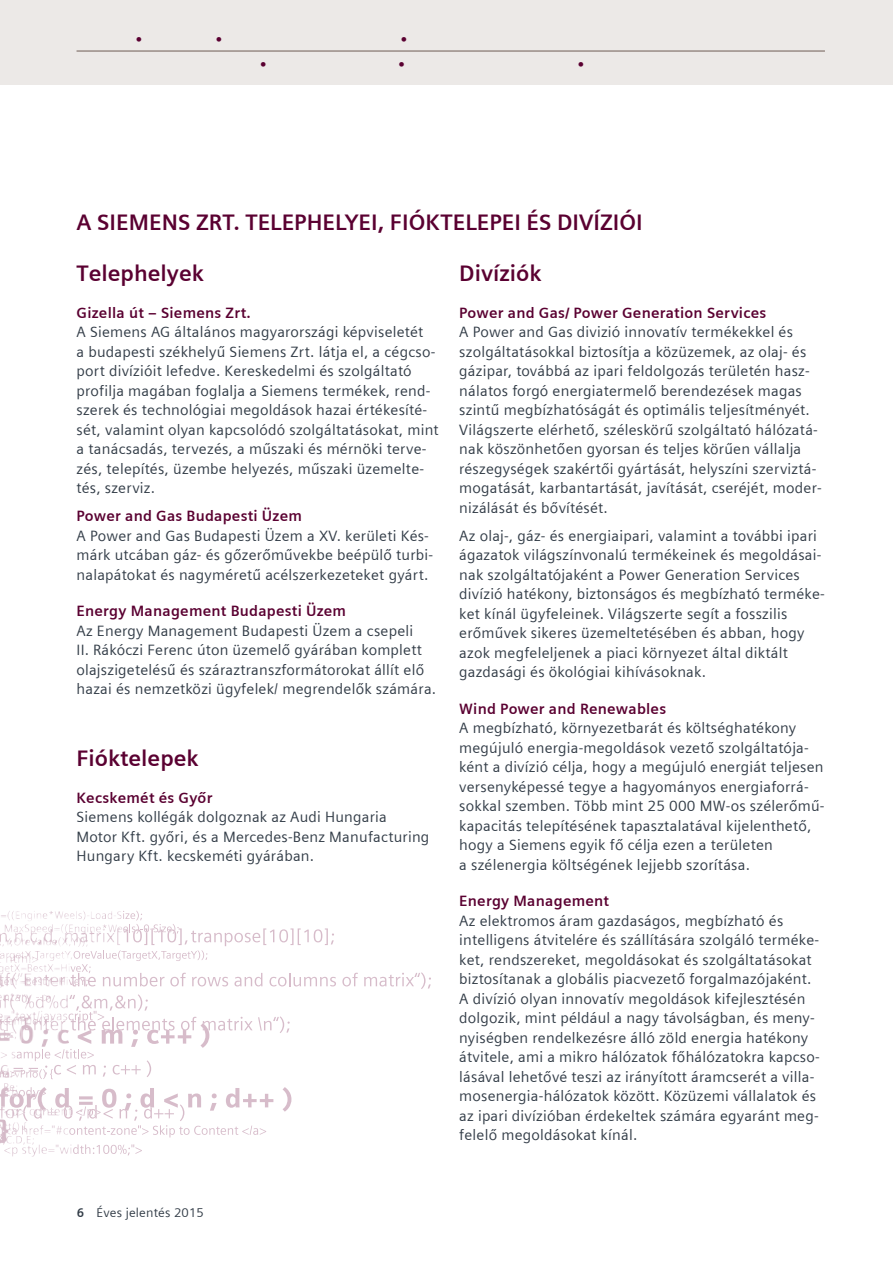
<style>
.page{position:relative;width:893px;height:1263px;background:#fff}
.page>*{position:absolute;margin:0;border:0;box-sizing:border-box;transform-origin:0 0}
.t1{font:700 22.5px "Siemens Sans";color:#5a0031}
.t2{font:15px/19.5px "Siemens Sans";letter-spacing:.015em;color:#323c47}
.t3{font:700 15px "Siemens Sans";letter-spacing:.015em;color:#5a0031}
.t4{font:12.75px "Siemens Sans";letter-spacing:.015em;color:#323c47}
.t5{font:300 12.75px "Helvetica";color:#5a0031}
.s1{font-weight:700}
</style>
<div class="page">
<div style="left:0;top:0;width:893px;height:85px;background:#ece9e7"></div>
<hr style="left:77px;top:51px;width:748px;height:1px;background:#6e5c54">
<svg style="left:342px;top:973px;width:16px;height:13px"></svg>
<svg style="left:364px;top:972px;width:67px;height:17px"></svg>
<svg style="left:69px;top:910px;width:267px;height:76px"></svg>
<svg style="left:73px;top:1144px;width:69px;height:11px"></svg>
<svg style="left:14px;top:994px;width:276px;height:85px"></svg>
<svg style="left:10px;top:1087px;width:37px;height:34px"></svg>
<svg style="left:55px;top:1088px;width:218px;height:49px"></svg>
<svg style="left:283px;top:1087px;width:8px;height:25px"></svg>
<img style="left:0;top:1107px;width:72px;height:11px">
<img style="left:0;top:911px;width:21px;height:34px">
<img style="left:0;top:1071px;width:20px;height:36px">
<img style="left:21px;top:911px;width:52px;height:10px">
<img style="left:76px;top:910px;width:46px;height:11px">
<p class="t5" style="left:136px;top:29px;width:8px">•</p>
<p class="t5" style="left:216px;top:29px;width:8px">•</p>
<p class="t5" style="left:401px;top:29px;width:8px">•</p>
<p class="t5" style="left:260px;top:53px;width:8px">•</p>
<p class="t5" style="left:398px;top:53px;width:8px">•</p>
<p class="t5" style="left:578px;top:53px;width:8px">•</p>
<h1 class="t1" style="left:77px;top:209px;width:568px">A SIEMENS ZRT. TELEPHELYEI, FIÓKTELEPEI ÉS DIVÍZIÓI</h1>
<h1 class="t1" style="left:77px;top:260px;width:129px">Telephelyek</h1>
<p class="t3" style="left:77px;top:304px;width:176px">Gizella út – Siemens Zrt.</p>
<p class="t2" style="left:77px;top:322px;width:364px">A Siemens AG általános magyarországi képviseletét<br>a budapesti székhelyű Siemens Zrt. látja el, a cégcso&shy;port divízióit lefedve. Kereskedelmi és szolgáltató profilja magában foglalja a Siemens termékek, rend&shy;szerek és technológiai megoldások hazai értékesíté&shy;sét, valamint olyan kapcsolódó szolgáltatásokat, mint a tanácsadás, tervezés, a műszaki és mérnöki terve&shy;zés, telepítés, üzembe helyezés, műszaki üzemelte&shy;tés, szerviz.</p>
<p class="t3" style="left:77px;top:508px;width:227px">Power and Gas Budapesti Üzem</p>
<p class="t2" style="left:77px;top:526px;width:358px">A Power and Gas Budapesti Üzem a XV. kerületi Kés&shy;márk utcában gáz- és gőzerőművekbe beépülő turbi&shy;nalapátokat és nagyméretű acélszerkezeteket gyárt.</p>
<p class="t3" style="left:77px;top:603px;width:271px">Energy Management Budapesti Üzem</p>
<p class="t2" style="left:77px;top:621px;width:361px">Az Energy Management Budapesti Üzem a csepeli<br>II. Rákóczi Ferenc úton üzemelő gyárában komplett olajszigetelésű és száraztranszformátorokat állít elő hazai és nemzetközi ügyfelek/ megrendelők számára.</p>
<h1 class="t1" style="left:77px;top:745px;width:124px">Fióktelepek</h1>
<p class="t3" style="left:77px;top:789px;width:137px">Kecskemét és Győr</p>
<p class="t2" style="left:77px;top:807px;width:354px">Siemens kollégák dolgoznak az Audi Hungaria<br>Motor Kft. győri, és a Mercedes-Benz Manufacturing<br>Hungary Kft. kecskeméti gyárában.</p>
<h1 class="t1" style="left:459px;top:260px;width:84px">Divíziók</h1>
<p class="t3" style="left:459px;top:304px;width:309px">Power and Gas/ Power Generation Services</p>
<p class="t2" style="left:459px;top:322px;width:364px">A Power and Gas divizió innovatív termékekkel és szolgáltatásokkal biztosítja a közüzemek, az olaj- és gázipar, továbbá az ipari feldolgozás területén hasz&shy;nálatos forgó energiatermelő berendezések magas szintű megbízhatóságát és optimális teljesítményét.<br>Világszerte elérhető, széleskörű szolgáltató hálózatá&shy;nak köszönhetően gyorsan és teljes körűen vállalja részegységek szakértői gyártását, helyszíni szerviztá&shy;mogatását, karbantartását, javítását, cseréjét, moder&shy;nizálását és bővítését.</p>
<p class="t2" style="left:459px;top:526px;width:367px">Az olaj-, gáz- és energiaipari, valamint a további ipari ágazatok világszínvonalú termékeinek és megoldásai&shy;nak szolgáltatójaként a Power Generation Services divízió hatékony, biztonságos és megbízható terméke&shy;ket kínál ügyfeleinek. Világszerte segít a fosszilis erőművek sikeres üzemeltetésében és abban, hogy azok megfeleljenek a piaci környezet által diktált gazdasági és ökológiai kihívásoknak.</p>
<p class="t3" style="left:459px;top:700px;width:208px">Wind Power and Renewables</p>
<p class="t2" style="left:459px;top:718px;width:367px">A megbízható, környezetbarát és költséghatékony megújuló energia-megoldások vezető szolgáltatója&shy;ként a divízió célja, hogy a megújuló energiát teljesen versenyképessé tegye a hagyományos energiaforrá&shy;sokkal szemben. Több mint 25 000 MW-os szélerőmű&shy;kapacitás telepítésének tapasztalatával kijelenthető, hogy a Siemens egyik fő célja ezen a területen<br>a szélenergia költségének lejjebb szorítása.</p>
<p class="t3" style="left:459px;top:893px;width:151px">Energy Management</p>
<p class="t2" style="left:459px;top:911px;width:362px">Az elektromos áram gazdaságos, megbízható és intelligens átvitelére és szállítására szolgáló terméke&shy;ket, rendszereket, megoldásokat és szolgáltatásokat biztosítanak a globális piacvezető forgalmazójaként.<br>A divízió olyan innovatív megoldások kifejlesztésén dolgozik, mint például a nagy távolságban, és men - nyiségben rendelkezésre álló zöld energia hatékony átvitele, ami a mikro hálózatok főhálózatokra kapcso&shy;lásával lehetővé teszi az irányított áramcserét a villa&shy;mosenergia-hálózatok között. Közüzemi vállalatok és az ipari divízióban érdekeltek számára egyaránt meg&shy;felelő megoldásokat kínál.</p>
<p class="t4" style="left:77px;top:1205px;width:129px"><span class="s1">6</span> Éves jelentés 2015</p>
</div>
